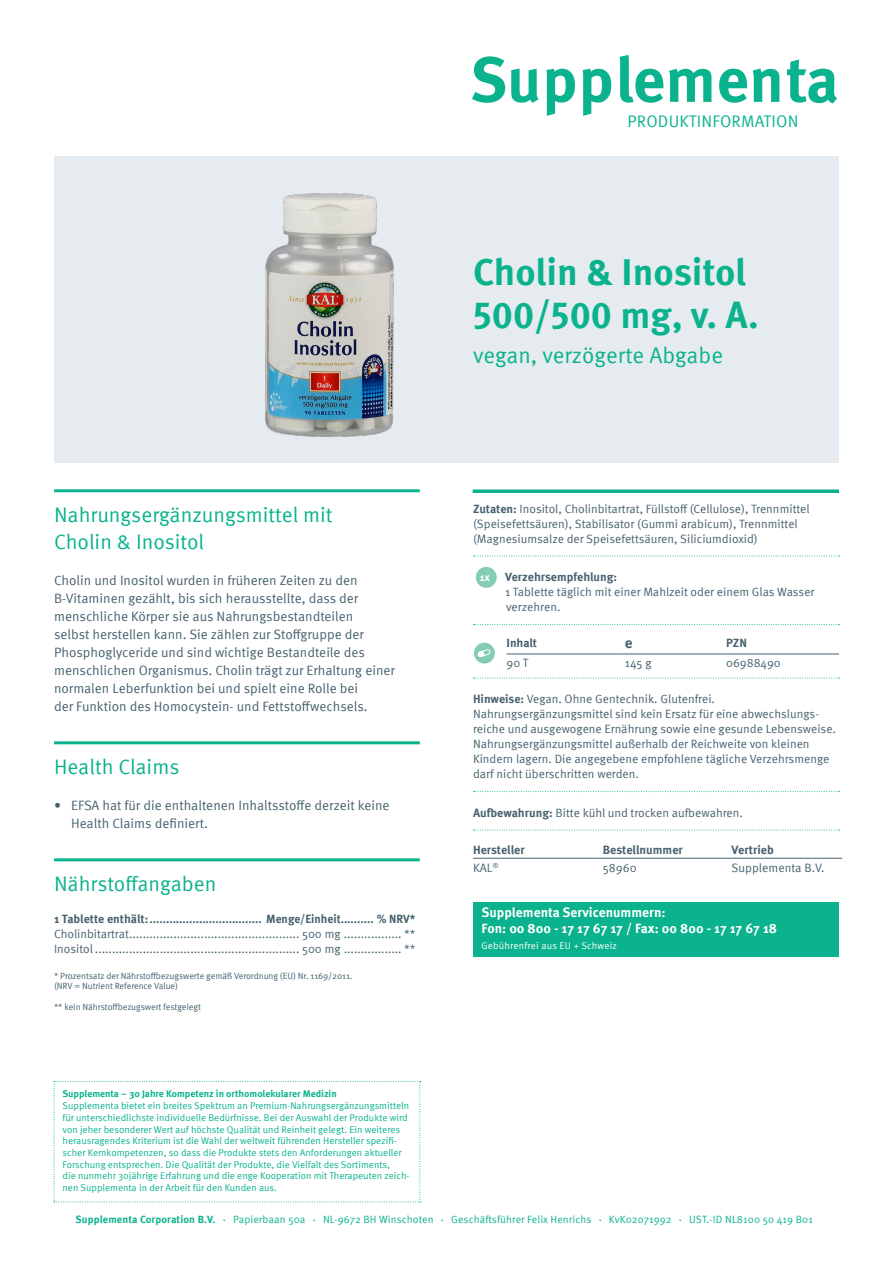
<style>
.page{position:relative;width:893px;height:1263px;background:#fff}
.page>*{position:absolute;margin:0;border:0;box-sizing:border-box;transform-origin:0 0}
.Produkt_Titel{font:700 63.45px "Meta Pro";color:#0ab38d}
.Produkt_Titel-2{font:700 37.5px "Meta Pro";color:#0ab38d}
.Produkt_Subline{font:22.5px "Meta Pro";color:#0ab38d}
.Headline-Grün{font:21px/27px "Meta Pro";color:#0ab38d}
.t1{font:16.65px "Meta Pro";letter-spacing:.01em;color:#0ab38d}
.Nährstoffangaben{font:700 15px "Meta Pro";color:#46616e}
.Fließtext{font:13.5px/18px "Meta Pro";color:#46616e}
.Servicenummern{font:700 13.5px/16.2px "Meta Pro";color:#fff}
.Nährstoffangaben-2{font:700 12.15px "Meta Pro";color:#46616e}
.Nährstoffangaben-3{font:12.15px "Meta Pro";color:#46616e}
.Fließtext_klein{font:12.15px "Meta Pro";color:#46616e}
.Fließtext_klein_mit{font:12px/15px "Meta Pro";color:#46616e}
.Nährstoffangaben-4{font:12px "Meta Pro";color:#46616e}
.Nährstoffangaben-5{font:700 12px "Meta Pro";color:#46616e}
.Fließtext-2{font:700 10.95px "Meta Pro";color:#fff}
.t2{font:10.5px "Meta Pro";letter-spacing:.01em;color:#0ab38d}
.t3{font:700 10.5px "Meta Pro";letter-spacing:.01em;color:#0ab38d}
.Supplementa_Text_Kle{font:9.75px/11.7px "Meta Pro";color:#0ab38d}
.Servicenummern-2{font:9.75px "Meta Pro";letter-spacing:.02em;color:#fff}
.Nährstoffangaben-6{font:9px/10.5px "Meta Pro";letter-spacing:-.01em;color:#46616e}
.Fließtext_klein_mit-2{font:9px "Meta Pro";letter-spacing:-.01em;color:#46616e}
.s1{font-weight:700}
.s2{font-size:4.5px}
</style>
<div class="page">
<div style="left:54px;top:156px;width:785px;height:306px;background:#e6ebef"></div>
<hr style="left:54px;top:489px;width:366px;height:3px;background:#0ab38d">
<hr style="left:54px;top:741px;width:366px;height:3px;background:#0ab38d">
<hr style="left:54px;top:858px;width:366px;height:3px;background:#0ab38d">
<svg style="left:473px;top:556px;width:366px;height:1px"></svg>
<svg style="left:473px;top:624px;width:366px;height:1px"></svg>
<svg style="left:473px;top:678px;width:366px;height:1px"></svg>
<svg style="left:473px;top:791px;width:366px;height:1px"></svg>
<svg style="left:473px;top:830px;width:366px;height:1px"></svg>
<div style="left:473px;top:902px;width:366px;height:54px;background:#0ab38d"></div>
<div style="left:476px;top:567px;width:21px;height:21px;background:#83cdb5;border-radius:50%"></div>
<hr style="left:506px;top:654px;width:113px;height:1px;background:#46616e">
<hr style="left:619px;top:654px;width:107px;height:1px;background:#46616e">
<hr style="left:726px;top:654px;width:113px;height:1px;background:#46616e">
<div style="left:474px;top:643px;width:21px;height:20px;background:#83cdb5;border-radius:50%"></div>
<svg style="left:478px;top:649px;width:12px;height:8px"></svg>
<hr style="left:473px;top:858px;width:124px;height:1px;background:#46616e">
<hr style="left:597px;top:858px;width:129px;height:1px;background:#46616e">
<hr style="left:726px;top:858px;width:116px;height:1px;background:#46616e">
<svg style="left:54px;top:1081px;width:367px;height:121px"></svg>
<svg style="left:473px;top:489px;width:366px;height:4px"></svg>
<img style="left:265px;top:193px;width:129px;height:244px">
<p class="Produkt_Titel" style="left:470px;top:30px;width:371px">Supplementa</p>
<p class="t1" style="left:628px;top:109px;width:172px">PRODUKTINFORMATION</p>
<p class="Headline-Grün" style="left:54px;top:500px;width:280px">Nahrungsergänzungsmittel mit<br>Cholin &amp; Inositol</p>
<p class="Fließtext" style="left:54px;top:570px;width:305px">Cholin und Inositol wurden in früheren Zeiten zu den</p>
<p class="Fließtext" style="left:54px;top:588px;width:306px">B-Vitaminen gezählt, bis sich herausstellte, dass der</p>
<p class="Fließtext" style="left:54px;top:606px;width:301px">menschliche Körper sie aus Nahrungsbestandteilen</p>
<p class="Fließtext" style="left:54px;top:624px;width:311px">selbst herstellen kann. Sie zählen zur Stoffgruppe der</p>
<p class="Fließtext" style="left:54px;top:642px;width:312px">Phosphoglyceride und sind wichtige Bestandteile des</p>
<p class="Fließtext" style="left:54px;top:660px;width:342px">menschlichen Organismus. Cholin trägt zur Erhaltung einer</p>
<p class="Fließtext" style="left:54px;top:678px;width:306px">normalen Leberfunktion bei und spielt eine Rolle bei</p>
<p class="Fließtext" style="left:54px;top:696px;width:315px">der Funktion des Homocystein- und Fettstoffwechsels.</p>
<p class="Headline-Grün" style="left:54px;top:752px;width:127px">Health Claims</p>
<p class="Fließtext" style="left:71px;top:795px;width:320px;text-indent:-17px">• EFSA hat für die enthaltenen Inhaltsstoffe derzeit keine<br>Health Claims definiert.</p>
<p class="Headline-Grün" style="left:54px;top:869px;width:164px">Nährstoffangaben</p>
<p class="Nährstoffangaben-5" style="left:54px;top:910px;width:363px">1 Tablette enthält:.................................. Menge/Einheit.......... % NRV*</p>
<p class="Nährstoffangaben-4" style="left:54px;top:925px;width:363px">Cholinbitartrat.................................................. 500 mg ................. **</p>
<p class="Nährstoffangaben-4" style="left:54px;top:940px;width:363px">Inositol ............................................................ 500 mg ................. **</p>
<p class="Nährstoffangaben-6" style="left:54px;top:970px;width:300px">* Prozentsatz der Nährstoffbezugswerte gemäß Verordnung (EU) Nr. 1169/2011. (NRV = Nutrient Reference Value)</p>
<p class="Fließtext_klein_mit-2" style="left:54px;top:1000px;width:148px">** kein Nährstoffbezugswert festgelegt</p>
<p class="Supplementa_Text_Kle" style="left:63px;top:1087px;width:348px"><span class="s1">Supplementa – 30 Jahre Kompetenz in orthomolekularer Medizin<br></span>Supplementa bietet ein breites Spektrum an Premium-Nahrungsergänzungsmitteln für unterschiedlichste individuelle Bedürfnisse. Bei der Auswahl der Produkte wird von jeher besonderer Wert auf höchste Qualität und Reinheit gelegt. Ein weiteres herausragendes Kriterium ist die Wahl der weltweit führenden Hersteller spezifi&shy;scher Kernkompetenzen, so dass die Produkte stets den Anforderungen aktueller Forschung entsprechen. Die Qualität der Produkte, die Vielfalt des Sortiments,<br>die nunmehr 30jährige Erfahrung und die enge Kooperation mit Therapeuten zeich&shy;nen Supplementa in der Arbeit für den Kunden aus.</p>
<p class="Produkt_Titel-2" style="left:473px;top:243px;width:275px">Cholin &amp; Inositol</p>
<p class="Produkt_Titel-2" style="left:473px;top:286px;width:287px">500/500 mg, v. A.</p>
<p class="Produkt_Subline" style="left:473px;top:338px;width:251px">vegan, verzögerte Abgabe</p>
<p class="Fließtext_klein_mit" style="left:473px;top:500px;width:338px"><span class="s1">Zutaten:</span> Inositol, Cholinbitartrat, Füllstoff (Cellulose), Trennmittel (Speisefettsäuren), Stabilisator (Gummi arabicum), Trennmittel (Magnesiumsalze der Speisefettsäuren, Siliciumdioxid)</p>
<p class="Fließtext-2" style="left:480px;top:568px;width:12px">1x</p>
<p class="Fließtext_klein_mit" style="left:505px;top:569px;width:311px"><span class="s1">Verzehrsempfehlung:<br></span>1 Tablette täglich mit einer Mahlzeit oder einem Glas Wasser verzehren.</p>
<p class="Nährstoffangaben-5" style="left:506px;top:634px;width:32px">Inhalt</p>
<p class="Nährstoffangaben" style="left:625px;top:631px;width:9px">e</p>
<p class="Nährstoffangaben-5" style="left:726px;top:634px;width:22px">PZN</p>
<p class="Nährstoffangaben-4" style="left:506px;top:654px;width:23px">90 T</p>
<p class="Nährstoffangaben-4" style="left:625px;top:654px;width:28px">145 g</p>
<p class="Nährstoffangaben-4" style="left:726px;top:654px;width:56px">06988490</p>
<p class="Fließtext_klein_mit" style="left:473px;top:691px;width:364px"><span class="s1">Hinweise:</span> Vegan. Ohne Gentechnik. Glutenfrei.<br>Nahrungsergänzungsmittel sind kein Ersatz für eine abwechslungs&shy;reiche und ausgewogene Ernährung sowie eine gesunde Lebensweise.<br>Nahrungsergänzungsmittel außerhalb der Reichweite von kleinen Kindern lagern. Die angegebene empfohlene tägliche Verzehrsmenge darf nicht überschritten werden.</p>
<p class="Fließtext_klein_mit" style="left:473px;top:804px;width:271px"><span class="s1">Aufbewahrung:</span> Bitte kühl und trocken aufbewahren.</p>
<p class="Nährstoffangaben-2" style="left:473px;top:840px;width:53px">Hersteller</p>
<p class="Nährstoffangaben-2" style="left:603px;top:840px;width:82px">Bestellnummer</p>
<p class="Nährstoffangaben-2" style="left:732px;top:840px;width:44px">Vertrieb</p>
<p class="Nährstoffangaben-3" style="left:473px;top:858px;width:27px">KAL<sup>®</sup></p>
<p class="Fließtext_klein" style="left:603px;top:858px;width:35px">58960</p>
<p class="Nährstoffangaben-3" style="left:732px;top:858px;width:94px">Supplementa B.V.</p>
<p class="Servicenummern" style="left:482px;top:903px;width:297px">Supplementa Servicenummern:<br>Fon: 00 800 - 17 17 67 17 / Fax: 00 800 - 17 17 67 18</p>
<p class="Servicenummern-2" style="left:482px;top:938px;width:137px">Gebührenfrei aus EU + Schweiz</p>
<p class="t3" style="left:76px;top:1211px;width:141px">Supplementa Corporation B.V.</p>
<p class="t2" style="left:223px;top:1211px;width:84px"><span class="s2">•</span> Papierbaan 50a</p>
<p class="t2" style="left:313px;top:1211px;width:122px"><span class="s2">•</span> NL-9672 BH Winschoten</p>
<p class="t2" style="left:441px;top:1211px;width:152px"><span class="s2">•</span> Geschäftsführer Felix Henrichs</p>
<p class="t2" style="left:599px;top:1211px;width:74px"><span class="s2">•</span> KvK02071992</p>
<p class="t2" style="left:679px;top:1211px;width:135px"><span class="s2">•</span> UST.-ID NL8100 50 419 B01</p>
</div>
